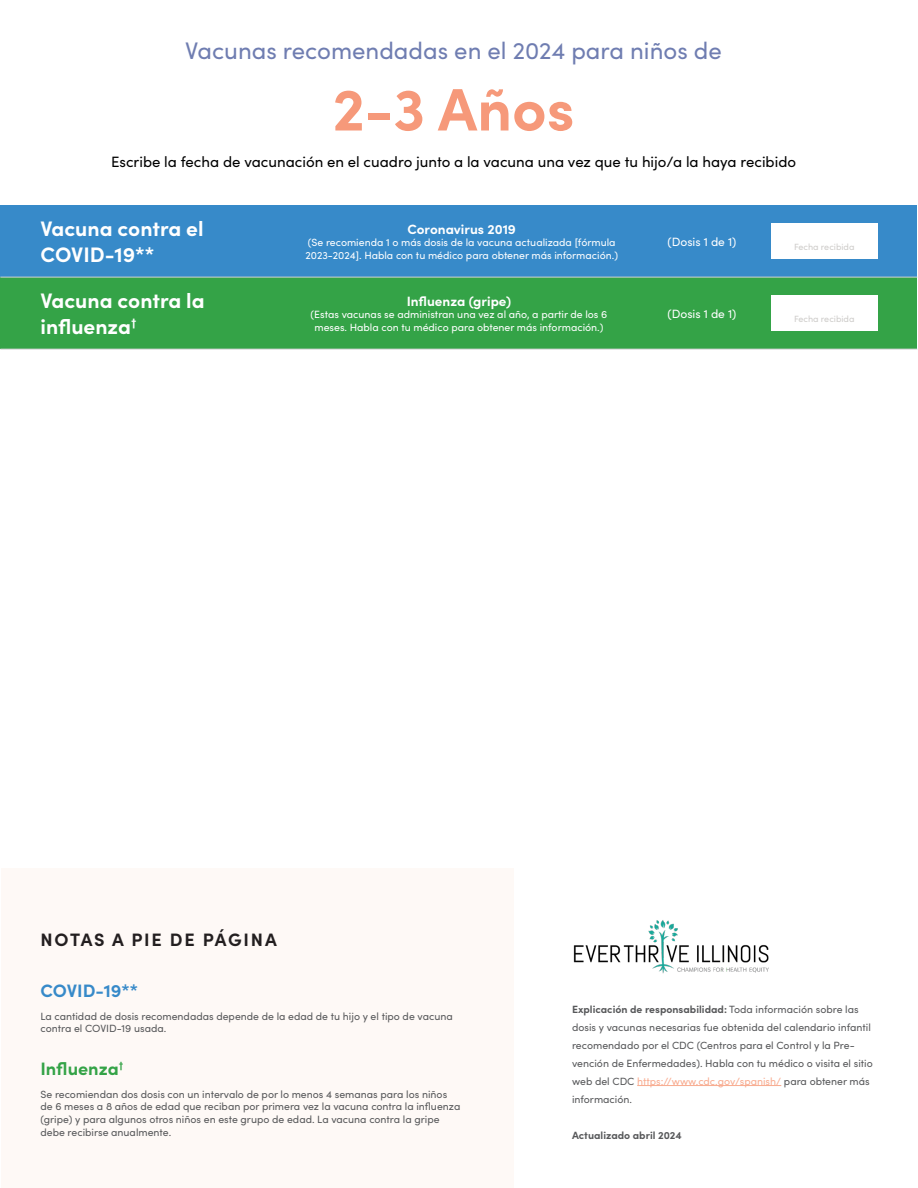
<style>
.page{position:relative;width:918px;height:1188px;background:#fff}
.page>*{position:absolute;margin:0;border:0;box-sizing:border-box;transform-origin:0 0}
.t1{font:700 60px "Sofia Pro";color:#f6997a}
.t2{font:24px "Sofia Pro";color:#6f7db1}
.t3{font:700 21px "Sofia Pro";color:#fff}
.t4{font:700 18px "Sofia Pro";letter-spacing:.1em;color:#231f20}
.t5{font:700 18px "Sofia Pro";color:#378ac9}
.t6{font:700 18px "Sofia Pro";color:#34a347}
.t7{font:15px "Sofia Pro";color:#000}
.t8{font:700 13.5px "Sofia Pro";color:#fff}
.t9{font:12px "Sofia Pro";color:#fff}
.t10{font:10.5px/18px "Sofia Pro";color:#57585a}
.t11{font:10.5px/12.6px "Sofia Pro";color:#fff}
.t12{font:700 10.5px "Sofia Pro";color:#57585a}
.t13{font:9px "Sofia Pro";color:#ceccca}
.s1{font-weight:700}
.s2{color:#f8ab8f}
</style>
<div class="page">
<div style="left:0;top:205px;width:917px;height:73px;background:#378ac9"></div>
<div style="left:0;top:278px;width:917px;height:72px;background:#34a347"></div>
<div style="left:771px;top:224px;width:106px;height:35px;background:#fff"></div>
<div style="left:771px;top:296px;width:106px;height:35px;background:#fff"></div>
<hr style="left:0;top:277px;width:917px;height:1px;background:#d1d2d4">
<hr style="left:0;top:349px;width:917px;height:1px;background:#d1d2d4">
<div style="left:1px;top:869px;width:512px;height:319px;background:#fef9f6"></div>
<img style="left:573px;top:920px;width:196px;height:54px">
<hr style="left:637px;top:1085px;width:144px;height:1px;background:#f8ab8f">
<p class="t2" style="left:185px;top:33px;width:538px">Vacunas recomendadas en el 2024 para niños de</p>
<p class="t1" style="left:333px;top:63px;width:243px">2-3 Años</p>
<p class="t7" style="left:111px;top:150px;width:687px">Escribe la fecha de vacunación en el cuadro junto a la vacuna una vez que tu hijo/a la haya recibido</p>
<p class="t3" style="left:40px;top:213px;width:165px">Vacuna contra el</p>
<p class="t3" style="left:40px;top:238px;width:115px">COVID-19**</p>
<p class="t3" style="left:40px;top:285px;width:166px">Vacuna contra la</p>
<p class="t3" style="left:40px;top:310px;width:97px">influenza<sup>†</sup></p>
<p class="t8" style="left:408px;top:219px;width:110px">Coronavirus 2019</p>
<p class="t11" style="left:305px;top:236px;width:314px">(Se recomienda 1 o más dosis de la vacuna actualizada [fórmula<br>2023-2024]. Habla con tu médico para obtener más información.)</p>
<p class="t8" style="left:407px;top:291px;width:106px">Influenza (gripe)</p>
<p class="t11" style="left:311px;top:308px;width:298px;text-align:center">(Estas vacunas se administran una vez al año, a partir de los 6 meses. Habla con tu médico para obtener más información.)</p>
<p class="t9" style="left:668px;top:233px;width:70px">(Dosis 1 de 1)</p>
<p class="t9" style="left:668px;top:305px;width:70px">(Dosis 1 de 1)</p>
<p class="t13" style="left:794px;top:241px;width:62px">Fecha recibida</p>
<p class="t13" style="left:794px;top:313px;width:62px">Fecha recibida</p>
<p class="t4" style="left:40px;top:926px;width:238px">NOTAS A PIE DE PÁGINA</p>
<p class="t5" style="left:40px;top:977px;width:99px">COVID-19**</p>
<p class="t10" style="left:40px;top:1009px;width:414px;line-height:12.6px">La cantidad de dosis recomendadas depende de la edad de tu hijo y el tipo de vacuna contra el COVID-19 usada.</p>
<p class="t6" style="left:40px;top:1055px;width:84px">Influenza<sup>†</sup></p>
<p class="t10" style="left:40px;top:1087px;width:421px;line-height:12.6px">Se recomiendan dos dosis con un intervalo de por lo menos 4 semanas para los niños de 6 meses a 8 años de edad que reciban por primera vez la vacuna contra la influenza (gripe) y para algunos otros niños en este grupo de edad. La vacuna contra la gripe debe recibirse anualmente.</p>
<p class="t10" style="left:572px;top:999px;width:302px"><span class="s1">Explicación de responsabilidad:</span> Toda información sobre las dosis y vacunas necesarias fue obtenida del calendario infantil recomendado por el CDC (Centros para el Control y la Pre&shy;vención de Enfermedades). Habla con tu médico o visita el sitio web del CDC <span class="s2">https://www.cdc.gov/spanish/</span> para obtener más información.</p>
<p class="t12" style="left:572px;top:1127px;width:111px">Actualizado abril 2024</p>
</div>
